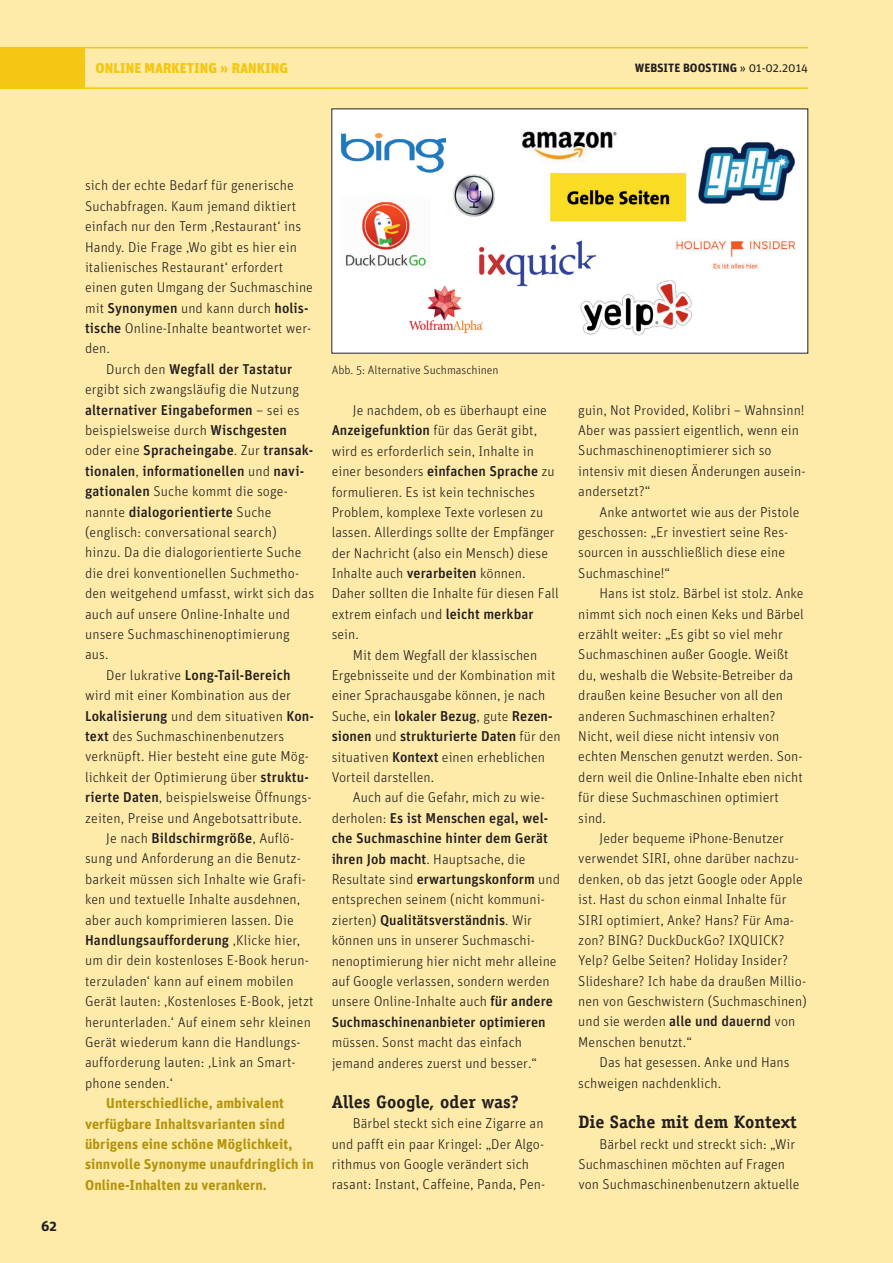
<style>
.page{position:relative;width:893px;height:1263px;background:#fff}
.page>*{position:absolute;margin:0;border:0;box-sizing:border-box;transform-origin:0 0}
.t1{font:700 18px "Officina Serif Std";letter-spacing:.005em;color:#231f20}
.t2{font:300 14.25px/20.4px "Unit";letter-spacing:.005em;color:#231f20}
.t3{font:500 14.25px "Unit";letter-spacing:.005em;color:#231f20}
.t4{font:700 14.25px/20.4px "Unit";letter-spacing:.01em;color:#b4940c}
.t5{font:900 14.25px "Unit";color:#f3c712}
.t6{font:700 14.25px "Unit";color:#231f20}
.t7{font:300 12px "Unit";color:#231f20}
.t8{font:700 12px "Unit";color:#231f20}
.s1{font-weight:400}
.s2{font-weight:500}
.s3{font-weight:300}
</style>
<div class="page">
<div style="left:0;top:0;width:892px;height:1263px;background:#ffeba9"></div>
<div style="left:0;top:47px;width:85px;height:41px;background:#f3c712"></div>
<hr style="left:0;top:47px;width:808px;height:1px;background:#f3c712">
<hr style="left:0;top:87px;width:808px;height:2px;background:#f3c712">
<div style="left:332px;top:109px;width:476px;height:244px;background:#fff"></div>
<img style="left:340px;top:131px;width:455px;height:205px">
<p class="t5" style="left:96px;top:59px;width:194px">ONLINE MARKETING » RANKING</p>
<p class="t8" style="left:635px;top:61px;width:175px">WEBSITE BOOSTING <span class="s1">» 01-02.2014</span></p>
<p class="t6" style="left:41px;top:1216px;width:17px">62</p>
<p class="t2" style="left:85px;top:175px;width:229px">sich der echte Bedarf für generische Suchabfragen. Kaum jemand diktiert einfach nur den Term ‚Restaurant‘ ins Handy. Die Frage ‚Wo gibt es hier ein italienisches Restaurant‘ erfordert einen guten Umgang der Suchmaschine mit <span class="s2">Synonymen</span> und kann durch <span class="s2">holis&shy;tische</span> Online-Inhalte beantwortet wer&shy;den.</p>
<p class="t3" style="left:106px;top:360px;width:188px"><span class="s3">Durch den</span> Wegfall der Tastatur</p>
<p class="t2" style="left:85px;top:379px;width:216px">ergibt sich zwangsläufig die Nutzung</p>
<p class="t3" style="left:85px;top:401px;width:216px">alternativer Eingabeformen <span class="s3">– sei es</span></p>
<p class="t2" style="left:85px;top:420px;width:204px">beispielsweise durch <span class="s2">Wischgesten</span></p>
<p class="t3" style="left:85px;top:442px;width:230px"><span class="s3">oder eine</span> Spracheingabe<span class="s3">. Zur</span> transak-</p>
<p class="t3" style="left:85px;top:462px;width:221px">tionalen<span class="s3">,</span> informationellen <span class="s3">und</span> navi-</p>
<p class="t2" style="left:85px;top:481px;width:204px"><span class="s2">gationalen</span> Suche kommt die soge-</p>
<p class="t3" style="left:85px;top:503px;width:188px"><span class="s3">nannte</span> dialogorientierte <span class="s3">Suche</span></p>
<p class="t2" style="left:85px;top:522px;width:193px">(englisch: conversational search)</p>
<p class="t2" style="left:85px;top:542px;width:218px">hinzu. Da die dialogorientierte Suche</p>
<p class="t2" style="left:85px;top:562px;width:216px">die drei konventionellen Suchmetho-</p>
<p class="t2" style="left:85px;top:583px;width:231px">den weitgehend umfasst, wirkt sich das</p>
<p class="t2" style="left:85px;top:603px;width:207px">auch auf unsere Online-Inhalte und</p>
<p class="t2" style="left:85px;top:624px;width:206px">unsere Suchmaschinenoptimierung</p>
<p class="t2" style="left:85px;top:644px;width:25px">aus.</p>
<p class="t3" style="left:106px;top:666px;width:186px"><span class="s3">Der lukrative</span> Long-Tail-Bereich</p>
<p class="t2" style="left:85px;top:685px;width:207px">wird mit einer Kombination aus der</p>
<p class="t3" style="left:85px;top:707px;width:230px">Lokalisierung <span class="s3">und dem situativen</span> Kon-</p>
<p class="t2" style="left:85px;top:726px;width:201px"><span class="s2">text</span> des Suchmaschinenbenutzers</p>
<p class="t2" style="left:85px;top:746px;width:225px">verknüpft. Hier besteht eine gute Mög-</p>
<p class="t2" style="left:85px;top:766px;width:225px">lichkeit der Optimierung über <span class="s2">struktu-</span></p>
<p class="t2" style="left:85px;top:787px;width:228px"><span class="s2">rierte Daten</span>, beispielsweise Öffnungs-</p>
<p class="t2" style="left:85px;top:807px;width:218px">zeiten, Preise und Angebotsattribute.</p>
<p class="t3" style="left:106px;top:829px;width:190px"><span class="s3">Je nach</span> Bildschirmgröße<span class="s3">, Auflö-</span></p>
<p class="t2" style="left:85px;top:848px;width:217px">sung und Anforderung an die Benutz-</p>
<p class="t2" style="left:85px;top:868px;width:222px">barkeit müssen sich Inhalte wie Grafi-</p>
<p class="t2" style="left:85px;top:889px;width:217px">ken und textuelle Inhalte ausdehnen,</p>
<p class="t2" style="left:85px;top:909px;width:210px">aber auch komprimieren lassen. Die</p>
<p class="t3" style="left:85px;top:931px;width:217px">Handlungsaufforderung <span class="s3">‚Klicke hier,</span></p>
<p class="t2" style="left:85px;top:950px;width:225px">um dir dein kostenloses E-Book herun-</p>
<p class="t2" style="left:85px;top:970px;width:210px">terzuladen‘ kann auf einem mobilen</p>
<p class="t2" style="left:85px;top:991px;width:230px">Gerät lauten: ‚Kostenloses E-Book, jetzt</p>
<p class="t2" style="left:85px;top:1011px;width:227px">herunterladen.‘ Auf einem sehr kleinen</p>
<p class="t2" style="left:85px;top:1032px;width:217px">Gerät wiederum kann die Handlungs-</p>
<p class="t2" style="left:85px;top:1052px;width:212px">aufforderung lauten: ‚Link an Smart-</p>
<p class="t2" style="left:85px;top:1072px;width:90px">phone senden.‘</p>
<p class="t4" style="left:85px;top:1092px;width:230px;text-indent:21px">Unterschiedliche, ambivalent verfügbare Inhaltsvarianten sind übrigens eine schöne Möglichkeit, sinnvolle Synonyme unaufdringlich in Online-Inhalten zu verankern.</p>
<p class="t7" style="left:332px;top:363px;width:168px">Abb. 5: Alternative Suchmaschinen</p>
<p class="t2" style="left:353px;top:400px;width:196px">Je nachdem, ob es überhaupt eine</p>
<p class="t2" style="left:332px;top:420px;width:207px"><span class="s2">Anzeigefunktion</span> für das Gerät gibt,</p>
<p class="t2" style="left:332px;top:440px;width:204px">wird es erforderlich sein, Inhalte in</p>
<p class="t2" style="left:332px;top:461px;width:225px">einer besonders <span class="s2">einfachen Sprache</span> zu</p>
<p class="t2" style="left:332px;top:481px;width:205px">formulieren. Es ist kein technisches</p>
<p class="t2" style="left:332px;top:502px;width:213px">Problem, komplexe Texte vorlesen zu</p>
<p class="t2" style="left:332px;top:522px;width:224px">lassen. Allerdings sollte der Empfänger</p>
<p class="t2" style="left:332px;top:542px;width:218px">der Nachricht (also ein Mensch) diese</p>
<p class="t2" style="left:332px;top:563px;width:195px">Inhalte auch <span class="s2">verarbeiten</span> können.</p>
<p class="t2" style="left:332px;top:583px;width:229px">Daher sollten die Inhalte für diesen Fall</p>
<p class="t2" style="left:332px;top:604px;width:203px">extrem einfach und <span class="s2">leicht merkbar</span></p>
<p class="t2" style="left:332px;top:624px;width:29px">sein.</p>
<p class="t2" style="left:353px;top:644px;width:186px">Mit dem Wegfall der klassischen</p>
<p class="t2" style="left:332px;top:665px;width:225px">Ergebnisseite und der Kombination mit</p>
<p class="t2" style="left:332px;top:685px;width:215px">einer Sprachausgabe können, je nach</p>
<p class="t3" style="left:332px;top:707px;width:222px"><span class="s3">Suche, ein</span> lokaler Bezug<span class="s3">, gute</span> Rezen-</p>
<p class="t3" style="left:332px;top:728px;width:230px">sionen <span class="s3">und</span> strukturierte Daten <span class="s3">für den</span></p>
<p class="t2" style="left:332px;top:746px;width:215px">situativen <span class="s2">Kontext</span> einen erheblichen</p>
<p class="t2" style="left:332px;top:767px;width:104px">Vorteil darstellen.</p>
<p class="t2" style="left:353px;top:787px;width:193px">Auch auf die Gefahr, mich zu wie-</p>
<p class="t3" style="left:332px;top:809px;width:218px"><span class="s3">derholen:</span> Es ist Menschen egal, wel-</p>
<p class="t3" style="left:332px;top:830px;width:218px">che Suchmaschine hinter dem Gerät</p>
<p class="t2" style="left:332px;top:848px;width:195px"><span class="s2">ihren Job macht</span>. Hauptsache, die</p>
<p class="t3" style="left:332px;top:870px;width:230px"><span class="s3">Resultate sind</span> erwartungskonform <span class="s3">und</span></p>
<p class="t2" style="left:332px;top:889px;width:215px">entsprechen seinem (nicht kommuni-</p>
<p class="t3" style="left:332px;top:911px;width:202px"><span class="s3">zierten)</span> Qualitätsverständnis<span class="s3">. Wir</span></p>
<p class="t2" style="left:332px;top:930px;width:205px">können uns in unserer Suchmaschi-</p>
<p class="t2" style="left:332px;top:950px;width:226px">nenoptimierung hier nicht mehr alleine</p>
<p class="t2" style="left:332px;top:971px;width:220px">auf Google verlassen, sondern werden</p>
<p class="t2" style="left:332px;top:991px;width:223px">unsere Online-Inhalte auch <span class="s2">für andere</span></p>
<p class="t3" style="left:332px;top:1013px;width:215px">Suchmaschinenanbieter optimieren</p>
<p class="t2" style="left:332px;top:1032px;width:207px">müssen. Sonst macht das einfach jemand anderes zuerst und besser.“</p>
<p class="t1" style="left:332px;top:1090px;width:189px">Alles Google, oder was?</p>
<p class="t2" style="left:332px;top:1113px;width:215px;text-indent:21px">Bärbel steckt sich eine Zigarre an und pafft ein paar Kringel: „Der Algo&shy;rithmus von Google verändert sich rasant: Instant, Caffeine, Panda, Pen-</p>
<p class="t2" style="left:578px;top:399px;width:229px">guin, Not Provided, Kolibri – Wahnsinn!<br>Aber was passiert eigentlich, wenn ein Suchmaschinenoptimierer sich so intensiv mit diesen Änderungen ausein&shy;andersetzt?“</p>
<p class="t2" style="left:578px;top:501px;width:223px;text-indent:21px">Anke antwortet wie aus der Pistole geschossen: „Er investiert seine Res&shy;sourcen in ausschließlich diese eine<br>Suchmaschine!“</p>
<p class="t2" style="left:578px;top:583px;width:227px;text-indent:21px">Hans ist stolz. Bärbel ist stolz. Anke nimmt sich noch einen Keks und Bärbel erzählt weiter: „Es gibt so viel mehr Suchmaschinen außer Google. Weißt du, weshalb die Website-Betreiber da draußen keine Besucher von all den anderen Suchmaschinen erhalten?<br>Nicht, weil diese nicht intensiv von echten Menschen genutzt werden. Son&shy;dern weil die Online-Inhalte eben nicht für diese Suchmaschinen optimiert sind.</p>
<p class="t2" style="left:578px;top:828px;width:230px;text-indent:21px">Jeder bequeme iPhone-Benutzer verwendet SIRI, ohne darüber nachzu&shy;denken, ob das jetzt Google oder Apple ist. Hast du schon einmal Inhalte für SIRI optimiert, Anke? Hans? Für Ama&shy;zon? BING? DuckDuckGo? IXQUICK?<br>Yelp? Gelbe Seiten? Holiday Insider?<br>Slideshare? Ich habe da draußen Millio&shy;nen von Geschwistern (Suchmaschinen) und sie werden <span class="s2">alle und dauernd</span> von Menschen benutzt.“</p>
<p class="t2" style="left:578px;top:1052px;width:213px;text-indent:21px">Das hat gesessen. Anke und Hans schweigen nachdenklich.</p>
<p class="t1" style="left:578px;top:1111px;width:220px">Die Sache mit dem Kontext</p>
<p class="t2" style="left:578px;top:1133px;width:223px;text-indent:21px">Bärbel reckt und streckt sich: „Wir<br>Suchmaschinen möchten auf Fragen von Suchmaschinenbenutzern aktuelle</p>
</div>
